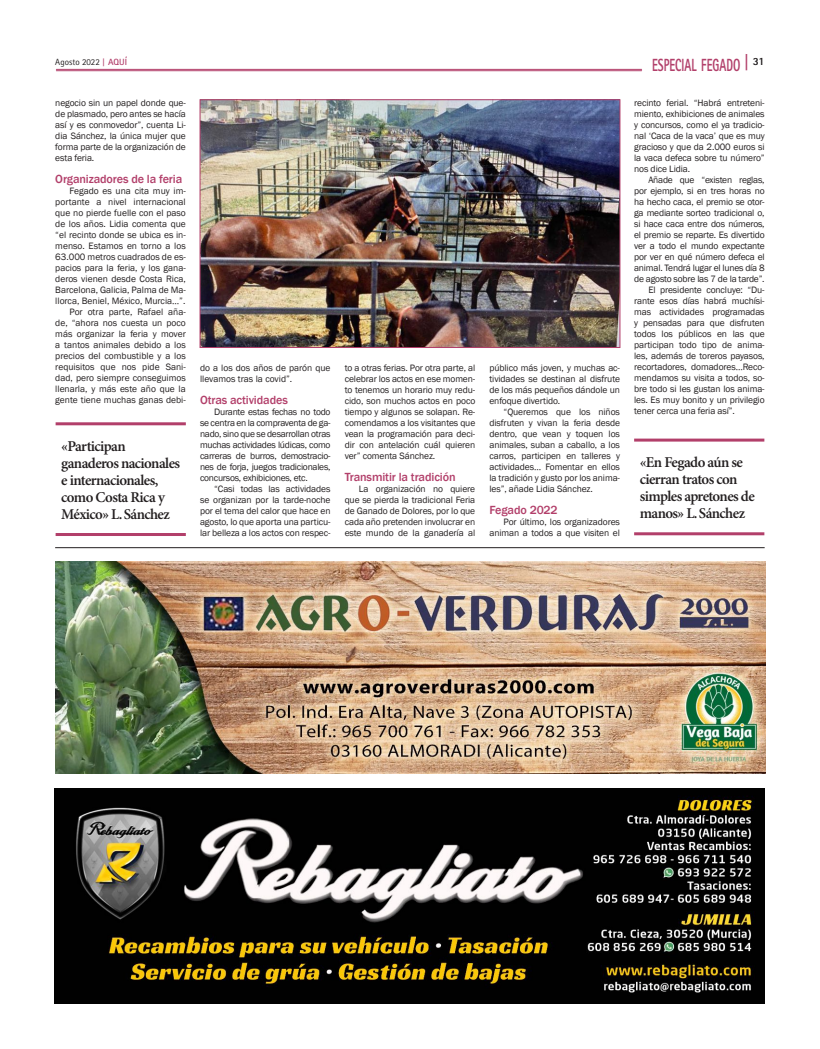
<style>
.page{position:relative;width:820px;height:1049px;background:#fff}
.page>*{position:absolute;margin:0;border:0;box-sizing:border-box;transform-origin:0 0}
.t1{font:800 17.6px "Rotis Sans Serif Std";color:#b23f6a;scale:.64 1}
.t2{font:600 15px/17px "Minion Pro";letter-spacing:-.04em;color:#231f20}
.t3{font:500 12.1px "Franklin Gothic";letter-spacing:-.01em;color:#b23f6a}
.t4{font:9.5px/11px "Franklin Gothic";letter-spacing:-.01em;color:#231f20;text-align:justify}
.t5{font:9px "Rotis Sans Serif Std";color:#231f20}
.s1{font-family:"Rotis Serif Std";font-weight:700;color:#b23f6a}
.s2{font-weight:700;color:#b23f6a}
.s3{font-size:18.2px}
</style>
<div class="page">
<hr style="left:56px;top:69px;width:585px;height:1px;background:#b23f6a">
<hr style="left:56px;top:71px;width:585px;height:1px;background:#b23f6a">
<hr style="left:56px;top:422px;width:130px;height:3px;background:#b23f6a">
<hr style="left:56px;top:533px;width:130px;height:3px;background:#b23f6a">
<hr style="left:634px;top:439px;width:130px;height:3px;background:#b23f6a">
<hr style="left:634px;top:532px;width:130px;height:3px;background:#b23f6a">
<hr style="left:55px;top:547px;width:709px;height:1px;background:#231f20">
<img style="left:201px;top:101px;width:417px;height:245px">
<div style="left:199px;top:99px;width:421px;height:249px;border:1px solid #b23f6a"></div>
<img style="left:56px;top:561px;width:708px;height:213px">
<img style="left:55px;top:788px;width:709px;height:215px">
<p class="t5" style="left:55px;top:57px;width:73px">Agosto 2022 <span class="s1">|</span> <span class="s2">AQUÍ</span></p>
<h1 class="t1" style="left:651px;top:54px;width:177px">ESPECIAL FEGADO <span class="s3">|</span> <sup>31</sup></h1>
<p class="t4" style="left:55px;top:97px;width:132px">negocio sin un papel donde que&shy;de plasmado, pero antes se hacía así y es conmovedor”, cuenta Li&shy;dia Sánchez, la única mujer que forma parte de la organización de esta feria.</p>
<p class="t3" style="left:55px;top:171px;width:128px">Organizadores de la feria</p>
<p class="t4" style="left:55px;top:185px;width:132px;text-align:right">Fegado es una cita muy im&shy;portante a nivel internacional que no pierde fuelle con el paso de los años. Lidia comenta que “el recinto donde se ubica es in&shy;menso. Estamos en torno a los<br>63.000 metros cuadrados de es&shy;pacios para la feria, y los gana&shy;deros vienen desde Costa Rica,<br>Barcelona, Galicia, Palma de Ma&shy;llorca, Beniel, México, Murcia…”.<br>Por otra parte, Rafael aña&shy;de, “ahora nos cuesta un poco más organizar la feria y mover a tantos animales debido a los precios del combustible y a los requisitos que nos pide Sani&shy;dad, pero siempre conseguimos llenarla, y más este año que la gente tiene muchas ganas debi-</p>
<h2 class="t2" style="left:61px;top:438px;width:120px">«Participan ganaderos nacionales e internacionales, como Costa Rica y<br>México» L. Sánchez</h2>
<p class="t4" style="left:200px;top:362px;width:132px">do a los dos años de parón que llevamos tras la covid”.</p>
<p class="t3" style="left:200px;top:392px;width:89px">Otras actividades</p>
<p class="t4" style="left:200px;top:406px;width:132px;text-indent:14px">Durante estas fechas no todo se centra en la compraventa de ga&shy;nado, sino que se desarrollan otras muchas actividades lúdicas, como carreras de burros, demostracio&shy;nes de forja, juegos tradicionales, concursos, exhibiciones, etc.</p>
<p class="t4" style="left:200px;top:483px;width:132px;text-indent:14px">“Casi todas las actividades se organizan por la tarde-noche por el tema del calor que hace en agosto, lo que aporta una particu&shy;lar belleza a los actos con respec-</p>
<p class="t4" style="left:344px;top:362px;width:132px">to a otras ferias. Por otra parte, al celebrar los actos en ese momen&shy;to tenemos un horario muy redu&shy;cido, son muchos actos en poco tiempo y algunos se solapan. Re&shy;comendamos a los visitantes que vean la programación para deci&shy;dir con antelación cuál quieren ver” comenta Sánchez.</p>
<p class="t3" style="left:344px;top:469px;width:112px">Transmitir la tradición</p>
<p class="t4" style="left:344px;top:483px;width:132px;text-indent:14px">La organización no quiere que se pierda la tradicional Feria de Ganado de Dolores, por lo que cada año pretenden involucrar en este mundo de la ganadería al</p>
<p class="t4" style="left:489px;top:362px;width:132px">público más joven, y muchas ac&shy;tividades se destinan al disfrute de los más pequeños dándole un enfoque divertido.</p>
<p class="t4" style="left:489px;top:406px;width:132px;text-indent:14px">“Queremos que los niños disfruten y vivan la feria desde dentro, que vean y toquen los animales, suban a caballo, a los carros, participen en talleres y actividades… Fomentar en ellos la tradición y gusto por los anima&shy;les”, añade Lidia Sánchez.</p>
<p class="t3" style="left:489px;top:502px;width:70px">Fegado 2022</p>
<p class="t4" style="left:489px;top:516px;width:132px;text-align:right">Por último, los organizadores animan a todos a que visiten el</p>
<p class="t4" style="left:634px;top:97px;width:132px">recinto ferial. “Habrá entreteni&shy;miento, exhibiciones de animales y concursos, como el ya tradicio&shy;nal ‘Caca de la vaca’ que es muy gracioso y que da 2.000 euros si la vaca defeca sobre tu número” nos dice Lidia.</p>
<p class="t4" style="left:648px;top:174px;width:118px">Añade que “existen reglas,</p>
<p class="t4" style="left:634px;top:185px;width:132px">por ejemplo, si en tres horas no</p>
<p class="t4" style="left:634px;top:197px;width:132px">ha hecho caca, el premio se otor-</p>
<p class="t4" style="left:634px;top:208px;width:132px">ga mediante sorteo tradicional o,</p>
<p class="t4" style="left:634px;top:219px;width:132px">si hace caca entre dos números,</p>
<p class="t4" style="left:634px;top:230px;width:132px">el premio se reparte. Es divertido</p>
<p class="t4" style="left:634px;top:241px;width:132px">ver a todo el mundo expectante</p>
<p class="t4" style="left:634px;top:252px;width:132px">por ver en qué número defeca el</p>
<p class="t4" style="left:634px;top:263px;width:132px">animal. Tendrá lugar el lunes día 8</p>
<p class="t4" style="left:634px;top:274px;width:132px">de agosto sobre las 7 de la tarde”.</p>
<p class="t4" style="left:648px;top:285px;width:118px">El presidente concluye: “Du-</p>
<p class="t4" style="left:634px;top:296px;width:132px">rante esos días habrá muchísi-</p>
<p class="t4" style="left:634px;top:307px;width:132px">mas actividades programadas</p>
<p class="t4" style="left:634px;top:318px;width:132px">y pensadas para que disfruten</p>
<p class="t4" style="left:634px;top:329px;width:132px">todos los públicos en las que</p>
<p class="t4" style="left:634px;top:340px;width:132px">participan todo tipo de anima-</p>
<p class="t4" style="left:634px;top:351px;width:132px">les, además de toreros payasos,</p>
<p class="t4" style="left:634px;top:362px;width:132px">recortadores, domadores…Reco-</p>
<p class="t4" style="left:634px;top:373px;width:132px">mendamos su visita a todos, so-</p>
<p class="t4" style="left:634px;top:384px;width:132px">bre todo si les gustan los anima-</p>
<p class="t4" style="left:634px;top:395px;width:132px">les. Es muy bonito y un privilegio</p>
<p class="t4" style="left:634px;top:406px;width:102px">tener cerca una feria así”.</p>
<h2 class="t2" style="left:639px;top:454px;width:116px">«En Fegado aún se cierran tratos con simples apretones de manos» L. Sánchez</h2>
</div>
